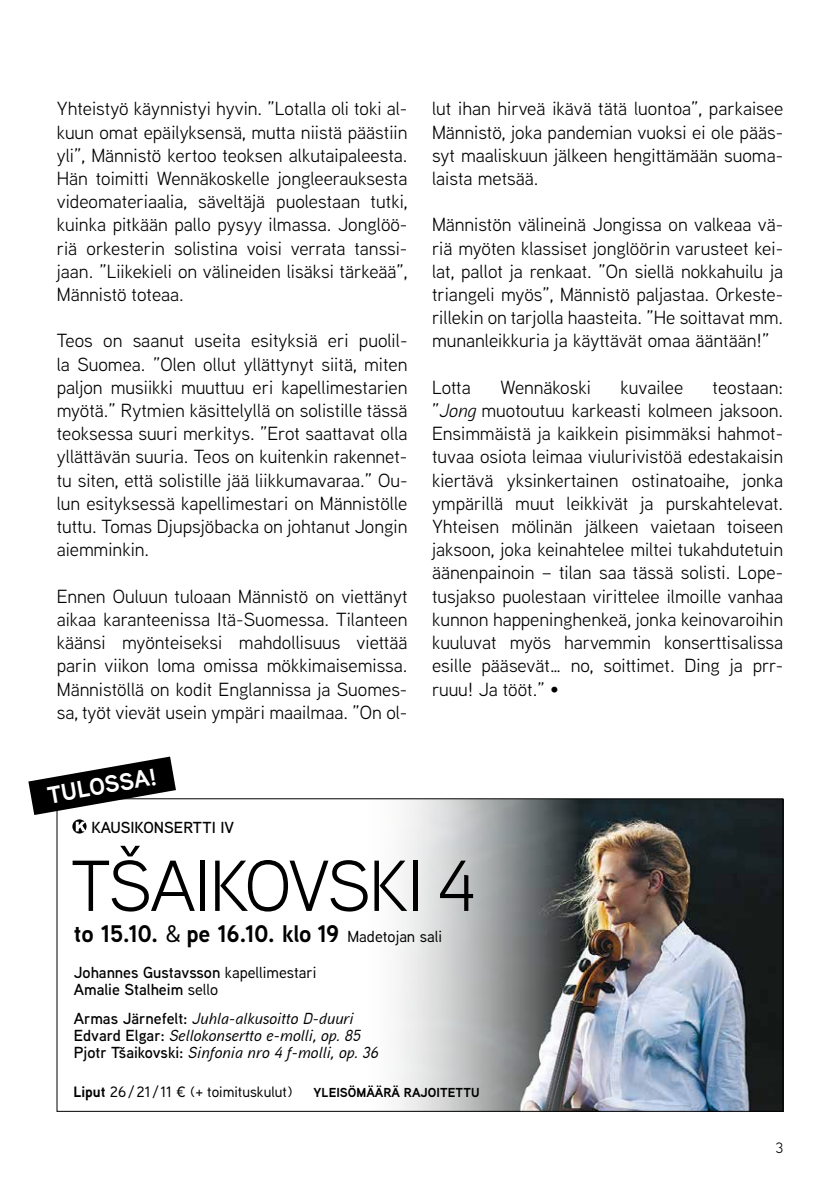
<style>
.page{position:relative;width:840px;height:1191px;background:#fff}
.page>*{position:absolute;margin:0;border:0;box-sizing:border-box;transform-origin:0 0}
.t1{font:72px "Aaux Next";letter-spacing:-.03em;color:#000}
.t2{font:700 24px "Aaux Next";letter-spacing:-.02em;color:#000}
.t3{font:700 24px "Aaux Next";color:#fff}
.t4{font:19px/23.2px "Aaux Next";color:#000;text-align:justify}
.t5{font:italic 500 16px/17px "Aaux Next";letter-spacing:.015em;color:#000}
.t6{font:600 16px/17px "Aaux Next";color:#000}
.t7{font:500 15px "Aaux Next";color:#000}
.t8{font:15px "Aaux Next";color:#000}
.t9{font:700 13px "Aaux Next";color:#000}
.s1{font-style:italic}
.s2{font-weight:500}
.s3{font-weight:500;font-size:16px}
.s4{font-weight:600;font-style:normal}
.s5{font-weight:700}
</style>
<div class="page">
<img style="left:578px;top:800px;width:202px;height:309px">
<svg style="left:397px;top:800px;width:181px;height:309px;background:#a7a9aa"></svg>
<svg style="left:28px;top:756px;width:148px;height:77px"></svg>
<p class="t4" style="left:57px;top:96px;width:352px">Yhteistyö käynnistyi hyvin. ”Lotalla oli toki al&shy;kuun omat epäilyksensä, mutta niistä päästiin yli”, Männistö kertoo teoksen alkutaipaleesta.<br>Hän toimitti Wennäkoskelle jongleerauksesta videomateriaalia, säveltäjä puolestaan tutki, kuinka pitkään pallo pysyy ilmassa. Jonglöö&shy;riä orkesterin solistina voisi verrata tanssi&shy;jaan. ”Liikekieli on välineiden lisäksi tärkeää”, Männistö toteaa.</p>
<p class="t4" style="left:57px;top:328px;width:352px">Teos on saanut useita esityksiä eri puolil&shy;la Suomea. ”Olen ollut yllättynyt siitä, miten paljon musiikki muuttuu eri kapellimestarien myötä.” Rytmien käsittelyllä on solistille tässä teoksessa suuri merkitys. ”Erot saattavat olla yllättävän suuria. Teos on kuitenkin rakennet&shy;tu siten, että solistille jää liikkumavaraa.” Ou&shy;lun esityksessä kapellimestari on Männistölle tuttu. Tomas Djupsjöbacka on johtanut Jongin aiemminkin.</p>
<p class="t4" style="left:57px;top:584px;width:352px">Ennen Ouluun tuloaan Männistö on viettänyt aikaa karanteenissa Itä-Suomessa. Tilanteen käänsi myönteiseksi mahdollisuus viettää parin viikon loma omissa mökkimaisemissa.<br>Männistöllä on kodit Englannissa ja Suomes&shy;sa, työt vievät usein ympäri maailmaa. ”On ol-</p>
<p class="t3" style="left:45px;top:778px;width:112px;rotate:-10deg">TULOSSA!</p>
<p class="t6" style="left:91px;top:818px;width:144px">KAUSIKONSERTTI IV</p>
<p class="t4" style="left:432px;top:96px;width:352px">lut ihan hirveä ikävä tätä luontoa”, parkaisee Männistö, joka pandemian vuoksi ei ole pääs&shy;syt maaliskuun jälkeen hengittämään suoma&shy;laista metsää.</p>
<p class="t4" style="left:432px;top:212px;width:352px">Männistön välineinä Jongissa on valkeaa vä&shy;riä myöten klassiset jonglöörin varusteet kei&shy;lat, pallot ja renkaat. ”On siellä nokkahuilu ja triangeli myös”, Männistö paljastaa. Orkeste&shy;rillekin on tarjolla haasteita. ”He soittavat mm. munanleikkuria ja käyttävät omaa ääntään!”</p>
<p class="t4" style="left:432px;top:375px;width:40px">Lotta</p>
<p class="t4" style="left:500px;top:375px;width:92px">Wennäkoski</p>
<p class="t4" style="left:620px;top:375px;width:64px">kuvailee</p>
<p class="t4" style="left:432px;top:375px;width:352px;text-indent:280px">teostaan: ”<span class="s1">Jong</span> muotoutuu karkeasti kolmeen jaksoon.<br>Ensimmäistä ja kaikkein pisimmäksi hahmot&shy;tuvaa osiota leimaa viulurivistöä edestakaisin kiertävä yksinkertainen ostinatoaihe, jonka ympärillä muut leikkivät ja purskahtelevat.<br>Yhteisen mölinän jälkeen vaietaan toiseen jaksoon, joka keinahtelee miltei tukahdutetuin äänenpainoin – tilan saa tässä solisti. Lope&shy;tusjakso puolestaan virittelee ilmoille vanhaa kunnon happeninghenkeä, jonka keinovaroihin kuuluvat myös harvemmin konserttisalissa esille pääsevät… no, soittimet. Ding ja prr&shy;ruuu! Ja tööt.” •</p>
<h1 class="t1" style="left:71px;top:837px;width:407px">TŠAIKOVSKI 4</h1>
<p class="t2" style="left:74px;top:917px;width:369px">to 15.10. <span class="s2">&amp;</span> pe 16.10. klo 19 <span class="s3">Madetojan sali</span></p>
<p class="t6" style="left:74px;top:963px;width:244px">Johannes Gustavsson <span class="s2">kapellimestari<br></span>Amalie Stalheim <span class="s2">sello</span></p>
<p class="t5" style="left:74px;top:1009px;width:306px"><span class="s4">Armas Järnefelt:</span> Juhla-alkusoitto D-duuri<br><span class="s4">Edvard Elgar:</span> Sellokonsertto e-molli, op. 85<br><span class="s4">Pjotr Tšaikovski:</span> Sinfonia nro 4 f-molli, op. 36</p>
<p class="t7" style="left:73px;top:1082px;width:220px"><span class="s5">Liput</span> 26/21 / 11 € (+ toimituskulut)</p>
<p class="t9" style="left:313px;top:1083px;width:167px">YLEISÖMÄÄRÄ RAJOITETTU</p>
<p class="t8" style="left:775px;top:1138px;width:9px">3</p>
</div>
